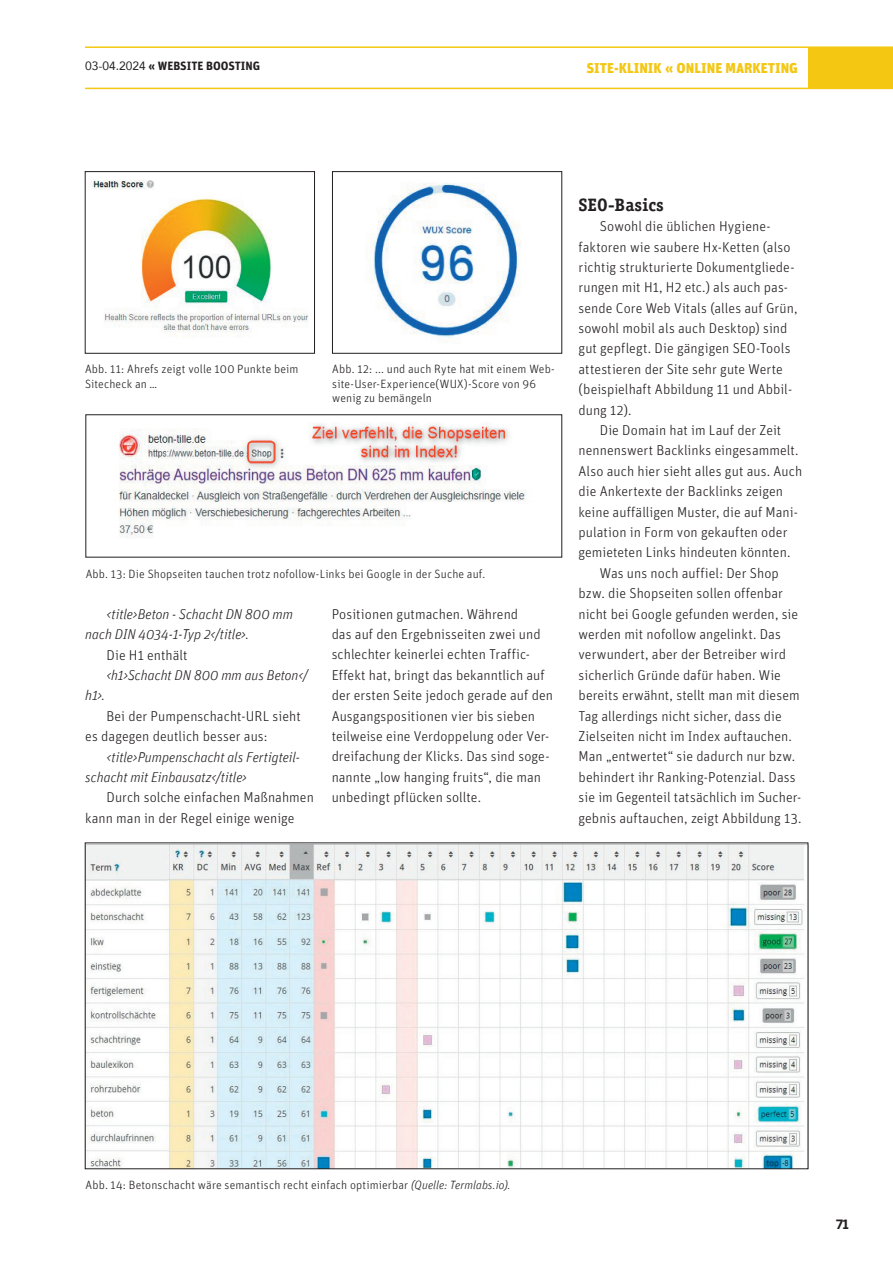
<style>
.page{position:relative;width:893px;height:1263px;background:#fff}
.page>*{position:absolute;margin:0;border:0;box-sizing:border-box;transform-origin:0 0}
.t1{font:700 18px "Officina Serif Std";letter-spacing:.005em;color:#231f20}
.t2{font:300 14.25px/20.4px "Unit";letter-spacing:.005em;color:#231f20}
.t3{font:italic 300 14.25px/20.4px "Unit";letter-spacing:-.005em;color:#231f20}
.t4{font:900 14.25px "Unit";color:#f3c712}
.t5{font:700 12.75px "Benton Sans";color:#231f20}
.t6{font:300 12px/14.4px "Unit";letter-spacing:.01em;color:#231f20}
.t7{font:700 12px "Unit";color:#231f20}
.s1{font-family:"Avenir";font-weight:400}
.s2{font-style:italic}
</style>
<div class="page">
<div style="left:808px;top:47px;width:85px;height:41px;background:#f3c712"></div>
<hr style="left:85px;top:46px;width:808px;height:2px;background:#f3c712">
<hr style="left:85px;top:88px;width:808px;height:1px;background:#f3c712">
<img style="left:119px;top:422px;width:407px;height:116px">
<img style="left:87px;top:845px;width:718px;height:322px">
<img style="left:89px;top:180px;width:219px;height:158px">
<div style="left:85px;top:171px;width:230px;height:182px;border:1px solid #231f20"></div>
<img style="left:368px;top:183px;width:153px;height:155px">
<div style="left:332px;top:171px;width:230px;height:182px;border:1px solid #231f20"></div>
<p class="t7" style="left:85px;top:59px;width:177px"><span class="s1">03-04.2024</span> « WEBSITE BOOSTING</p>
<p class="t4" style="left:586px;top:59px;width:213px">SITE-KLINIK « ONLINE MARKETING</p>
<p class="t6" style="left:85px;top:362px;width:215px">Abb. 11: Ahrefs zeigt volle 100 Punkte beim<br>Sitecheck an …</p>
<p class="t6" style="left:332px;top:362px;width:224px">Abb. 12: ... und auch Ryte hat mit einem Web&shy;site-User-Experience(WUX)-Score von 96 wenig zu bemängeln</p>
<p class="t6" style="left:86px;top:566px;width:401px">Abb. 13: Die Shopseiten tauchen trotz nofollow-Links bei Google in der Suche auf.</p>
<p class="t3" style="left:85px;top:603px;width:209px;text-indent:21px">&lt;title&gt;Beton - Schacht DN 800 mm nach DIN 4034-1-Typ 2&lt;/title&gt;.</p>
<p class="t2" style="left:107px;top:644px;width:83px">Die H1 enthält</p>
<p class="t3" style="left:107px;top:665px;width:203px">&lt;h1&gt;Schacht DN 800 mm aus Beton&lt;/</p>
<p class="t3" style="left:85px;top:685px;width:22px">h1&gt;.</p>
<p class="t2" style="left:85px;top:705px;width:217px;text-indent:21px">Bei der Pumpenschacht-URL sieht es dagegen deutlich besser aus:</p>
<p class="t3" style="left:85px;top:746px;width:216px;text-indent:21px">&lt;title&gt;Pumpenschacht als Fertigteil&shy;schacht mit Einbausatz&lt;/title&gt;</p>
<p class="t2" style="left:85px;top:787px;width:230px;text-indent:21px">Durch solche einfachen Maßnahmen kann man in der Regel einige wenige</p>
<p class="t2" style="left:332px;top:603px;width:223px">Positionen gutmachen. Während<br>das auf den Ergebnisseiten zwei und schlechter keinerlei echten Traffic-Effekt hat, bringt das bekanntlich auf der ersten Seite jedoch gerade auf den Ausgangspositionen vier bis sieben teilweise eine Verdoppelung oder Ver&shy;dreifachung der Klicks. Das sind soge&shy;nannte „low hanging fruits“, die man unbedingt pflücken sollte.</p>
<p class="t1" style="left:578px;top:193px;width:87px">SEO-Basics</p>
<p class="t2" style="left:578px;top:216px;width:220px;text-indent:21px">Sowohl die üblichen Hygiene&shy;faktoren wie saubere Hx-Ketten (also richtig strukturierte Dokumentgliede&shy;rungen mit H1, H2 etc.) als auch pas&shy;sende Core Web Vitals (alles auf Grün, sowohl mobil als auch Desktop) sind gut gepflegt. Die gängigen SEO-Tools attestieren der Site sehr gute Werte (beispielhaft Abbildung 11 und Abbil&shy;dung 12).</p>
<p class="t2" style="left:600px;top:420px;width:183px">Die Domain hat im Lauf der Zeit</p>
<p class="t2" style="left:578px;top:440px;width:222px">nennenswert Backlinks eingesammelt.</p>
<p class="t2" style="left:578px;top:461px;width:225px">Also auch hier sieht alles gut aus. Auch</p>
<p class="t2" style="left:578px;top:481px;width:206px">die Ankertexte der Backlinks zeigen</p>
<p class="t2" style="left:578px;top:501px;width:221px">keine auffälligen Muster, die auf Mani-</p>
<p class="t2" style="left:578px;top:522px;width:210px">pulation in Form von gekauften oder</p>
<p class="t2" style="left:578px;top:542px;width:213px">gemieteten Links hindeuten könnten.</p>
<p class="t2" style="left:600px;top:563px;width:181px">Was uns noch auffiel: Der Shop</p>
<p class="t2" style="left:578px;top:583px;width:206px">bzw. die Shopseiten sollen offenbar</p>
<p class="t2" style="left:578px;top:603px;width:221px">nicht bei Google gefunden werden, sie</p>
<p class="t2" style="left:578px;top:624px;width:204px">werden mit nofollow angelinkt. Das</p>
<p class="t2" style="left:578px;top:644px;width:209px">verwundert, aber der Betreiber wird</p>
<p class="t2" style="left:578px;top:664px;width:204px">sicherlich Gründe dafür haben. Wie</p>
<p class="t2" style="left:578px;top:685px;width:223px">bereits erwähnt, stellt man mit diesem</p>
<p class="t2" style="left:578px;top:705px;width:205px">Tag allerdings nicht sicher, dass die</p>
<p class="t2" style="left:578px;top:726px;width:215px">Zielseiten nicht im Index auftauchen.</p>
<p class="t2" style="left:578px;top:746px;width:218px">Man „entwertet“ sie dadurch nur bzw.</p>
<p class="t2" style="left:578px;top:766px;width:219px">behindert ihr Ranking-Potenzial. Dass</p>
<p class="t2" style="left:578px;top:787px;width:224px">sie im Gegenteil tatsächlich im Sucher-</p>
<p class="t2" style="left:578px;top:807px;width:225px">gebnis auftauchen, zeigt Abbildung 13.</p>
<p class="t6" style="left:85px;top:1177px;width:427px">Abb. 14: Betonschacht wäre semantisch recht einfach optimierbar <span class="s2">(Quelle: Termlabs.io).</span></p>
<p class="t5" style="left:836px;top:1217px;width:14px">71</p>
</div>
